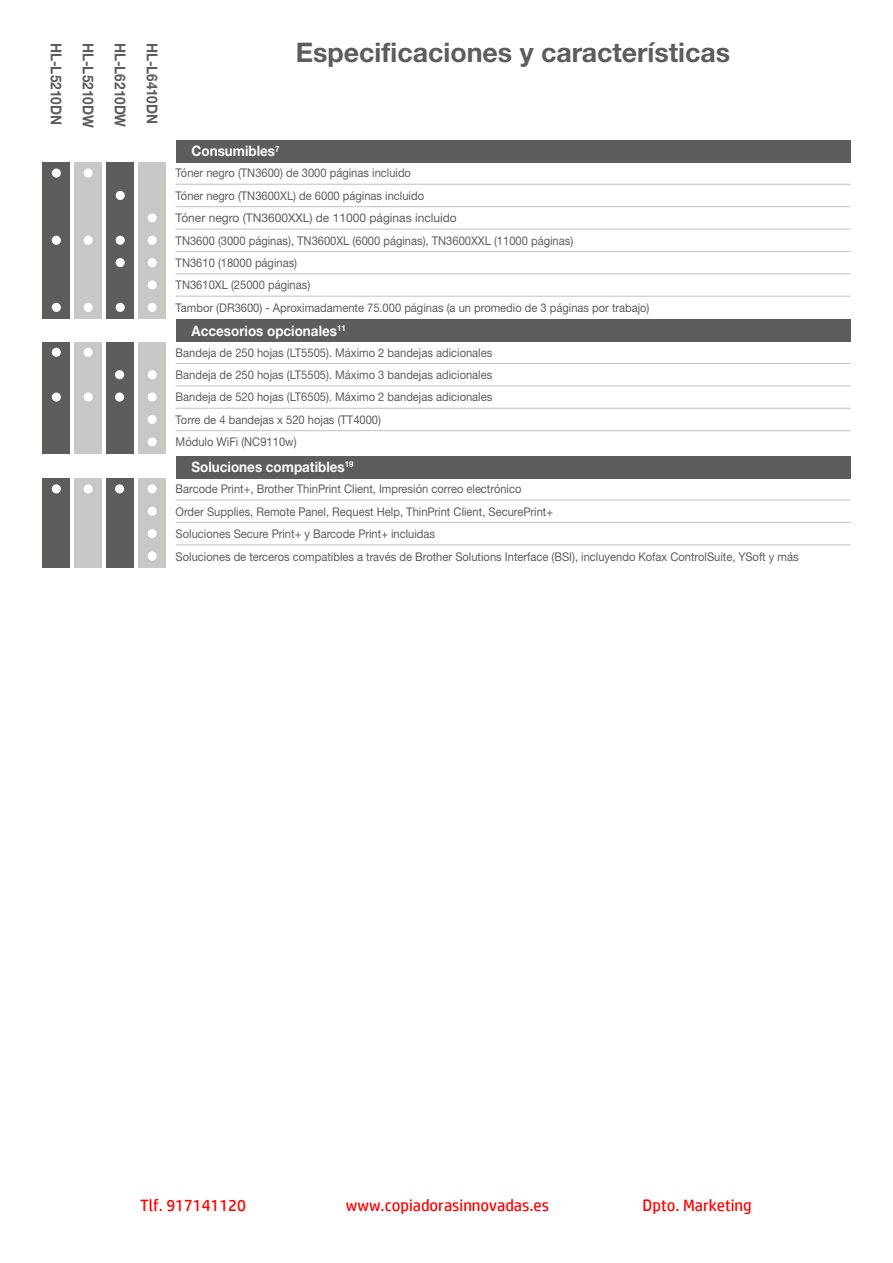
<style>
.page{position:relative;width:893px;height:1263px;background:#fff}
.page>*{position:absolute;margin:0;border:0;box-sizing:border-box;transform-origin:0 0}
.t1{font:700 27px "Helvetica Neue LTW1 G";color:#5d5d5c}
.t2{font:16.5px "HP Simplified";color:#f00}
.t3{font:700 15px "Helvetica Neue LTW1 G";letter-spacing:.01em;color:#5d5d5c;scale:.9 1}
.t4{font:700 14.4px "Helvetica Neue LTW1 G";color:#fff;scale:.93 1}
.t5{font:12px/22.4px "Helvetica Neue LTW1 G";color:#5d5d5c;scale:.93 1}
</style>
<div class="page">
<div style="left:43px;top:342px;width:27px;height:112px;background:#5d5d5c"></div>
<div style="left:43px;top:478px;width:27px;height:90px;background:#5d5d5c"></div>
<div style="left:138px;top:342px;width:28px;height:112px;background:#c7c7c6"></div>
<div style="left:138px;top:478px;width:28px;height:90px;background:#c7c7c6"></div>
<div style="left:74px;top:342px;width:28px;height:112px;background:#c7c7c6"></div>
<div style="left:74px;top:478px;width:28px;height:90px;background:#c7c7c6"></div>
<div style="left:106px;top:342px;width:28px;height:112px;background:#5d5d5c"></div>
<div style="left:106px;top:478px;width:28px;height:90px;background:#5d5d5c"></div>
<hr style="left:176px;top:363px;width:674px;height:1px;background:#c7c7c6">
<hr style="left:176px;top:499px;width:674px;height:2px;background:#c7c7c6">
<hr style="left:176px;top:385px;width:674px;height:1px;background:#c7c7c6">
<hr style="left:176px;top:522px;width:674px;height:1px;background:#c7c7c6">
<hr style="left:176px;top:408px;width:674px;height:1px;background:#c7c7c6">
<hr style="left:176px;top:544px;width:674px;height:1px;background:#c7c7c6">
<hr style="left:176px;top:430px;width:674px;height:1px;background:#c7c7c6">
<div style="left:176px;top:319px;width:674px;height:23px;background:#5d5d5c"></div>
<div style="left:176px;top:456px;width:674px;height:22px;background:#5d5d5c"></div>
<div style="left:52px;top:348px;width:9px;height:9px;background:#fff;border-radius:50%"></div>
<div style="left:52px;top:484px;width:9px;height:9px;background:#fff;border-radius:50%"></div>
<div style="left:84px;top:348px;width:9px;height:9px;background:#fff;border-radius:50%"></div>
<div style="left:84px;top:484px;width:9px;height:9px;background:#fff;border-radius:50%"></div>
<div style="left:115px;top:370px;width:9px;height:9px;background:#fff;border-radius:50%"></div>
<div style="left:115px;top:484px;width:9px;height:9px;background:#fff;border-radius:50%"></div>
<div style="left:148px;top:370px;width:9px;height:9px;background:#fff;border-radius:50%"></div>
<div style="left:148px;top:484px;width:9px;height:9px;background:#fff;border-radius:50%"></div>
<div style="left:52px;top:392px;width:9px;height:10px;background:#fff;border-radius:50%"></div>
<div style="left:84px;top:392px;width:9px;height:10px;background:#fff;border-radius:50%"></div>
<div style="left:115px;top:392px;width:9px;height:10px;background:#fff;border-radius:50%"></div>
<div style="left:148px;top:392px;width:9px;height:10px;background:#fff;border-radius:50%"></div>
<div style="left:148px;top:437px;width:9px;height:9px;background:#fff;border-radius:50%"></div>
<div style="left:148px;top:415px;width:9px;height:9px;background:#fff;border-radius:50%"></div>
<div style="left:148px;top:507px;width:9px;height:9px;background:#fff;border-radius:50%"></div>
<div style="left:148px;top:529px;width:9px;height:9px;background:#fff;border-radius:50%"></div>
<div style="left:148px;top:551px;width:9px;height:10px;background:#fff;border-radius:50%"></div>
<div style="left:43px;top:162px;width:27px;height:157px;background:#5d5d5c"></div>
<div style="left:138px;top:162px;width:28px;height:157px;background:#c7c7c6"></div>
<div style="left:74px;top:162px;width:28px;height:157px;background:#c7c7c6"></div>
<div style="left:106px;top:162px;width:28px;height:157px;background:#5d5d5c"></div>
<hr style="left:176px;top:184px;width:674px;height:1px;background:#c7c7c6">
<hr style="left:176px;top:206px;width:674px;height:1px;background:#c7c7c6">
<hr style="left:176px;top:228px;width:674px;height:2px;background:#c7c7c6">
<hr style="left:176px;top:251px;width:674px;height:1px;background:#c7c7c6">
<hr style="left:176px;top:273px;width:674px;height:1px;background:#c7c7c6">
<hr style="left:176px;top:296px;width:674px;height:1px;background:#c7c7c6">
<div style="left:176px;top:140px;width:674px;height:22px;background:#5d5d5c"></div>
<div style="left:52px;top:168px;width:9px;height:10px;background:#fff;border-radius:50%"></div>
<div style="left:84px;top:168px;width:9px;height:10px;background:#fff;border-radius:50%"></div>
<div style="left:116px;top:191px;width:9px;height:9px;background:#fff;border-radius:50%"></div>
<div style="left:148px;top:213px;width:9px;height:9px;background:#fff;border-radius:50%"></div>
<div style="left:52px;top:236px;width:9px;height:9px;background:#fff;border-radius:50%"></div>
<div style="left:84px;top:236px;width:9px;height:9px;background:#fff;border-radius:50%"></div>
<div style="left:116px;top:236px;width:9px;height:9px;background:#fff;border-radius:50%"></div>
<div style="left:148px;top:236px;width:9px;height:9px;background:#fff;border-radius:50%"></div>
<div style="left:116px;top:258px;width:9px;height:9px;background:#fff;border-radius:50%"></div>
<div style="left:148px;top:258px;width:9px;height:9px;background:#fff;border-radius:50%"></div>
<div style="left:148px;top:280px;width:9px;height:10px;background:#fff;border-radius:50%"></div>
<div style="left:52px;top:303px;width:9px;height:9px;background:#fff;border-radius:50%"></div>
<div style="left:84px;top:303px;width:9px;height:9px;background:#fff;border-radius:50%"></div>
<div style="left:116px;top:303px;width:9px;height:9px;background:#fff;border-radius:50%"></div>
<div style="left:148px;top:303px;width:9px;height:9px;background:#fff;border-radius:50%"></div>
<p class="t3" style="left:66px;top:43px;width:93px;rotate:90deg">HL-L5210DN</p>
<p class="t3" style="left:97px;top:43px;width:96px;rotate:90deg">HL-L5210DW</p>
<p class="t3" style="left:129px;top:43px;width:96px;rotate:90deg">HL-L6210DW</p>
<p class="t3" style="left:161px;top:43px;width:92px;rotate:90deg">HL-L6410DN</p>
<h1 class="t1" style="left:296px;top:36px;width:436px">Especificaciones y características</h1>
<p class="t4" style="left:192px;top:142px;width:96px">Consumibles<sup>7</sup></p>
<p class="t5" style="left:176px;top:162px;width:511px">Tóner negro (TN3600) de 3000 páginas incluido<br>Tóner negro (TN3600XL) de 6000 páginas incluido<br>Tóner negro (TN3600XXL) de 11000 páginas incluido<br>TN3600 (3000 páginas), TN3600XL (6000 páginas), TN3600XXL (11000 páginas)<br>TN3610 (18000 páginas)<br>TN3610XL (25000 páginas)<br>Tambor (DR3600) - Aproximadamente 75.000 páginas (a un promedio de 3 páginas por trabajo)</p>
<p class="t4" style="left:192px;top:142px;width:55px">Ge eral</p>
<p class="t4" style="left:192px;top:322px;width:167px">Accesorios opcionales<sup>11</sup></p>
<p class="t5" style="left:176px;top:341px;width:342px">Bandeja de 250 hojas (LT5505). Máximo 2 bandejas adicionales</p>
<p class="t5" style="left:176px;top:363px;width:342px">Bandeja de 250 hojas (LT5505). Máximo 3 bandejas adicionales</p>
<p class="t5" style="left:176px;top:386px;width:342px">Bandeja de 520 hojas (LT6505). Máximo 2 bandejas adicionales</p>
<p class="t5" style="left:176px;top:408px;width:222px">Torre de 4 bandejas x 520 hojas (TT4000)</p>
<p class="t5" style="left:176px;top:431px;width:132px">Módulo WiFi (NC9110w)</p>
<p class="t4" style="left:192px;top:458px;width:176px">Soluciones compatibles<sup>19</sup></p>
<p class="t5" style="left:176px;top:478px;width:373px">Barcode Print+, Brother ThinPrint Client, Impresión correo electrónico</p>
<p class="t5" style="left:176px;top:500px;width:407px">Order Supplies, Remote Panel, Request Help, ThinPrint Client, SecurePrint+</p>
<p class="t5" style="left:176px;top:522px;width:281px">Soluciones Secure Print+ y Barcode Print+ incluidas</p>
<p class="t5" style="left:176px;top:545px;width:671px">Soluciones de terceros compatibles a través de Brother Solutions Interface (BSI), incluyendo Kofax ControlSuite, YSoft y más</p>
<h2 class="t2" style="left:140px;top:1195px;width:107px">Tlf. 917141120</h2>
<h2 class="t2" style="left:346px;top:1195px;width:205px">www.copiadorasinnovadas.es</h2>
<h2 class="t2" style="left:643px;top:1195px;width:111px">Dpto. Marketing</h2>
</div>
